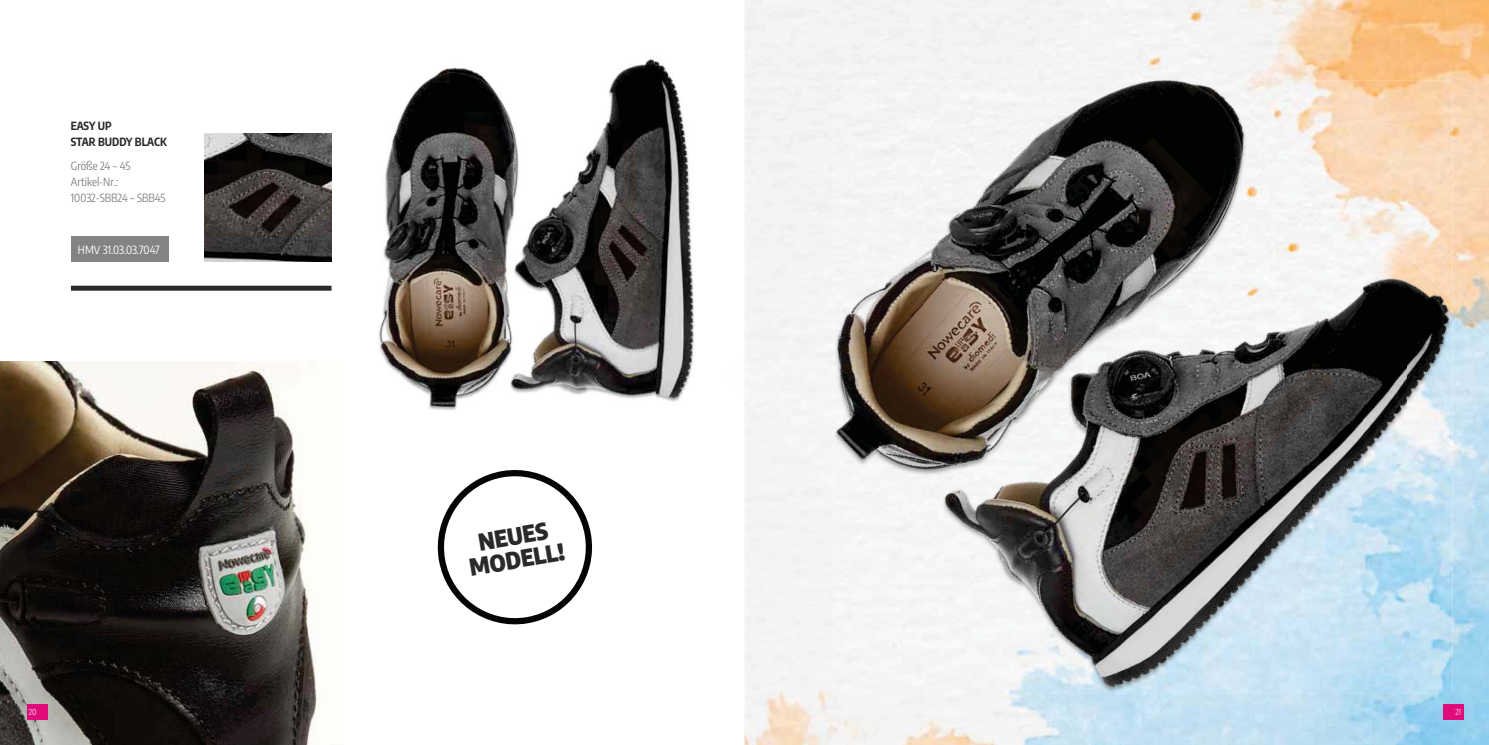
<style>
.page{position:relative;width:1489px;height:745px;background:#fff}
.page>*{position:absolute;margin:0;border:0;box-sizing:border-box;transform-origin:0 0}
.t1{font:900 23.25px/23.5px "Encode Sans Condensed";color:#2b2a29;text-align:center}
.t2{font:11.25px/16.2px "Encode Sans Condensed";color:#838382}
.t3{font:700 11.25px/16.2px "Encode Sans Condensed";color:#2b2a29}
.t4{font:11.25px "Encode Sans Condensed";letter-spacing:-.005em;color:#fff}
.t5{font:300 8.12px "Encode Sans Condensed";color:#fff}
</style>
<div class="page">
<img style="left:744px;top:0;width:744px;height:744px">
<div style="left:71px;top:236px;width:98px;height:26px;background:#838382"></div>
<img style="left:204px;top:134px;width:127px;height:127px">
<div style="left:71px;top:285px;width:260px;height:5px;background:#2b2a29"></div>
<img style="left:0;top:361px;width:318px;height:383px">
<div style="left:833px;top:80px;width:132px;height:131px;background:#f4f4f4"></div>
<img style="left:833px;top:211px;width:44px;height:7px">
<img style="left:1408px;top:475px;width:44px;height:218px">
<img style="left:1364px;top:504px;width:44px;height:189px">
<div style="left:833px;top:534px;width:44px;height:159px;background:#f5f5f5"></div>
<img style="left:1320px;top:549px;width:44px;height:144px">
<div style="left:877px;top:606px;width:44px;height:87px;background:#f5f5f5"></div>
<img style="left:1275px;top:606px;width:45px;height:87px">
<div style="left:921px;top:650px;width:44px;height:43px;background:#f5f5f5"></div>
<img style="left:1232px;top:606px;width:43px;height:87px">
<img style="left:1038px;top:693px;width:135px;height:51px">
<div style="left:744px;top:264px;width:89px;height:224px;background:#f4f4f4"></div>
<img style="left:1017px;top:0;width:471px;height:415px">
<img style="left:965px;top:80px;width:355px;height:526px">
<img style="left:921px;top:123px;width:45px;height:527px">
<img style="left:1319px;top:166px;width:45px;height:383px">
<img style="left:877px;top:167px;width:45px;height:439px">
<img style="left:1363px;top:210px;width:46px;height:294px">
<img style="left:833px;top:218px;width:45px;height:316px">
<img style="left:1407px;top:255px;width:45px;height:220px">
<img style="left:965px;top:605px;width:267px;height:88px">
<img style="left:1230px;top:605px;width:32px;height:32px">
<img style="left:378px;top:59px;width:316px;height:351px">
<svg style="left:437px;top:470px;width:156px;height:155px"></svg>
<div style="left:27px;top:704px;width:20px;height:15px;background:#e10c7c"></div>
<div style="left:1442px;top:704px;width:21px;height:15px;background:#e10c7c"></div>
<p class="t3" style="left:71px;top:119px;width:97px">EASY UP<br>STAR BUDDY BLACK</p>
<p class="t2" style="left:71px;top:158px;width:96px">Größe 24 – 45<br>Artikel-Nr.:<br>10032-SBB24 – SBB45</p>
<p class="t4" style="left:78px;top:244px;width:83px">HMV 31.03.03.7047</p>
<h1 class="t1" style="left:464px;top:535px;width:97px;rotate:-10deg">NEUES<br>MODELL!</h1>
<p class="t5" style="left:29px;top:707px;width:9px">20</p>
<p class="t5" style="left:1455px;top:707px;width:7px">21</p>
</div>
